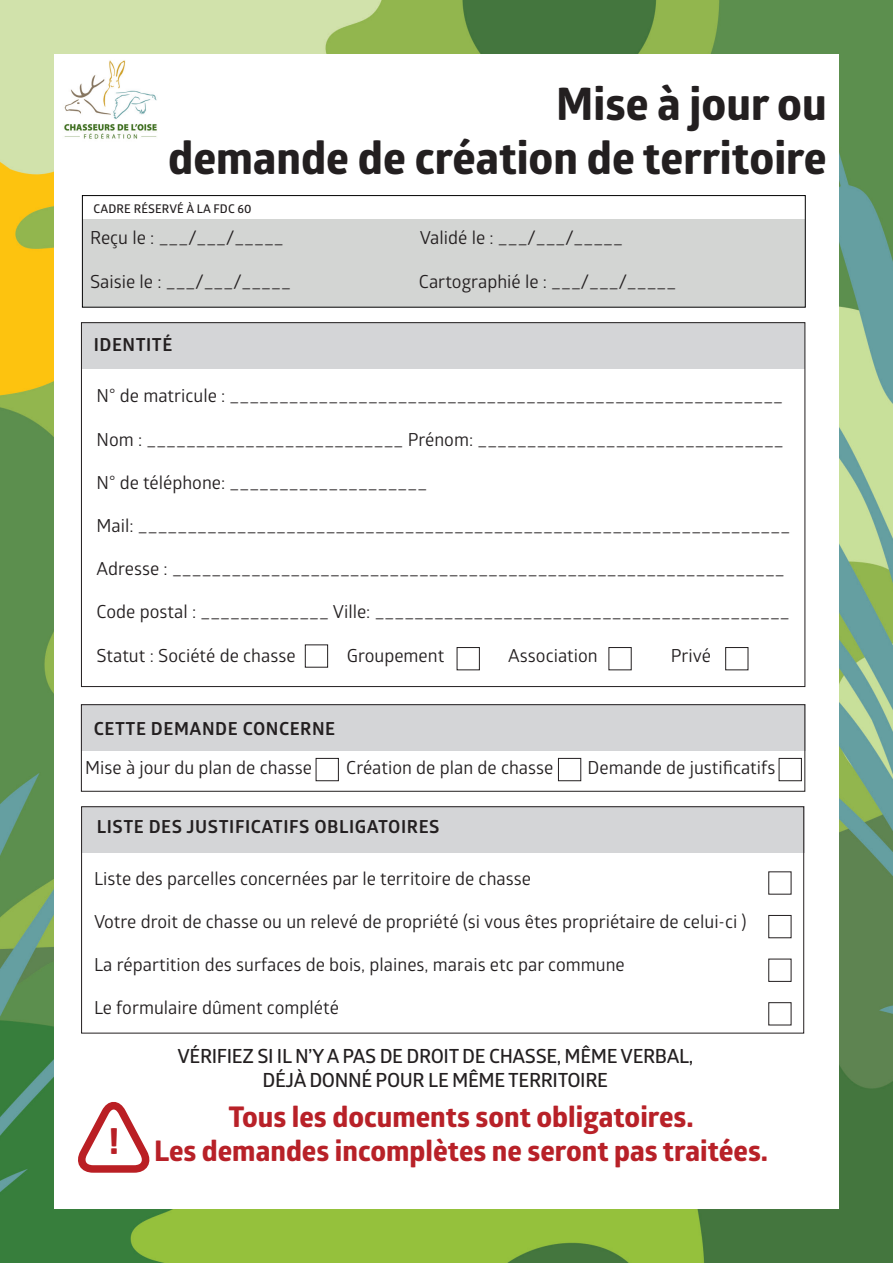
<style>
.page{position:relative;width:893px;height:1263px;background:#fff}
.page>*{position:absolute;margin:0;border:0;box-sizing:border-box;transform-origin:0 0}
.t1{font:700 45px "Globerx";color:#231f20}
.t2{font:700 36px "Globerx";color:#b81f26}
.t3{font:700 28.5px "Globerx";color:#b82128}
.t4{font:600 19.5px "Glober";letter-spacing:-.02em;color:#231f20}
.t5{font:18px "Glober";color:#231f20}
.t6{font:700 18px "Glober";letter-spacing:.03em;color:#231f20}
.t7{font:600 12px "Glober";letter-spacing:.01em;color:#231f20}
</style>
<div class="page">
<img style="left:0;top:0;width:893px;height:1263px">
<div style="left:54px;top:54px;width:785px;height:1155px;background:#fff"></div>
<img style="left:64px;top:60px;width:93px;height:79px">
<div style="left:82px;top:322px;width:723px;height:46px;background:#d4d5d7"></div>
<div style="left:305px;top:645px;width:23px;height:22px;border:1px solid #231f20"></div>
<div style="left:457px;top:647px;width:23px;height:23px;border:1px solid #231f20"></div>
<div style="left:82px;top:806px;width:723px;height:46px;background:#d4d5d7"></div>
<div style="left:81px;top:806px;width:723px;height:227px;border:1px solid #231f20"></div>
<svg style="left:78px;top:1102px;width:72px;height:71px"></svg>
<div style="left:725px;top:647px;width:23px;height:23px;border:1px solid #231f20"></div>
<div style="left:83px;top:220px;width:722px;height:87px;background:#d3d5d3"></div>
<div style="left:82px;top:195px;width:724px;height:113px;border:1px solid #000001"></div>
<div style="left:81px;top:704px;width:724px;height:46px;background:#d4d5d7"></div>
<div style="left:81px;top:704px;width:724px;height:88px;border:1px solid #231f20"></div>
<div style="left:316px;top:758px;width:23px;height:23px;border:1px solid #231f20"></div>
<div style="left:558px;top:758px;width:23px;height:23px;border:1px solid #231f20"></div>
<div style="left:779px;top:758px;width:23px;height:23px;border:1px solid #231f20"></div>
<p class="t1" style="left:556px;top:71px;width:272px">Mise à jour ou</p>
<p class="t1" style="left:168px;top:125px;width:660px">demande de création de territoire</p>
<p class="t7" style="left:94px;top:201px;width:159px">CADRE RÉSERVÉ À LA FDC 60</p>
<p class="t5" style="left:90px;top:225px;width:195px">Reçu le : ___/___/_____</p>
<p class="t5" style="left:420px;top:225px;width:205px">Validé le : ___/___/_____</p>
<p class="t5" style="left:90px;top:269px;width:202px">Saisie le : ___/___/_____</p>
<p class="t5" style="left:419px;top:269px;width:259px">Cartographié le : ___/___/_____</p>
<p class="t6" style="left:94px;top:332px;width:80px">IDENTITÉ</p>
<p class="t5" style="left:97px;top:383px;width:688px">N° de matricule : ________________________________________________________</p>
<p class="t5" style="left:97px;top:427px;width:689px">Nom : __________________________ Prénom: _______________________________</p>
<p class="t5" style="left:97px;top:470px;width:332px">N° de téléphone: ____________________</p>
<p class="t5" style="left:97px;top:513px;width:695px">Mail: __________________________________________________________________</p>
<p class="t5" style="left:97px;top:556px;width:690px">Adresse : ______________________________________________________________</p>
<p class="t5" style="left:97px;top:599px;width:695px">Code postal : _____________ Ville: __________________________________________</p>
<p class="t5" style="left:97px;top:643px;width:200px">Statut : Société de chasse</p>
<p class="t5" style="left:347px;top:643px;width:99px">Groupement</p>
<p class="t5" style="left:508px;top:643px;width:91px">Association</p>
<p class="t5" style="left:671px;top:643px;width:42px">Privé</p>
<p class="t6" style="left:94px;top:716px;width:243px">CETTE DEMANDE CONCERNE</p>
<p class="t5" style="left:85px;top:755px;width:228px">Mise à jour du plan de chasse</p>
<p class="t5" style="left:346px;top:755px;width:209px">Création de plan de chasse</p>
<p class="t5" style="left:588px;top:755px;width:189px">Demande de justificatifs</p>
<p class="t6" style="left:97px;top:814px;width:344px">LISTE DES JUSTIFICATIFS OBLIGATOIRES</p>
<p class="t5" style="left:94px;top:866px;width:438px">Liste des parcelles concernées par le territoire de chasse</p>
<p class="t5" style="left:94px;top:909px;width:654px">Votre droit de chasse ou un relevé de propriété (si vous êtes propriétaire de celui-ci )</p>
<p class="t5" style="left:94px;top:952px;width:532px">La répartition des surfaces de bois, plaines, marais etc par commune</p>
<p class="t5" style="left:94px;top:995px;width:246px">Le formulaire dûment complété</p>
<p class="t2" style="left:109px;top:1115px;width:12px">!</p>
<p class="t4" style="left:177px;top:1043px;width:517px">VÉRIFIEZ SI IL N’Y A PAS DE DROIT DE CHASSE, MÊME VERBAL,</p>
<p class="t4" style="left:263px;top:1066px;width:347px">DÉJÀ DONNÉ POUR LE MÊME TERRITOIRE</p>
<p class="t3" style="left:228px;top:1096px;width:467px">Tous les documents sont obligatoires.</p>
<p class="t3" style="left:154px;top:1130px;width:616px">Les demandes incomplètes ne seront pas traitées.</p>
</div>
